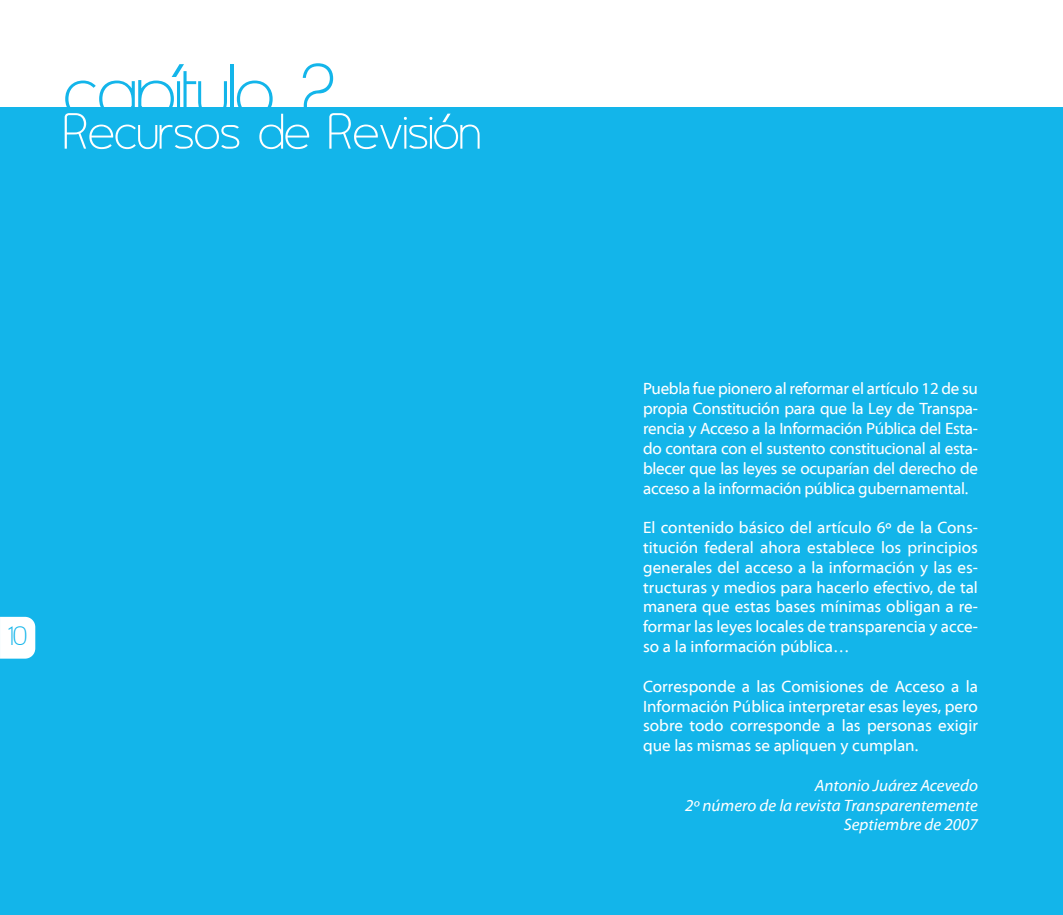
<style>
.page{position:relative;width:1063px;height:915px;background:#fff}
.page>*{position:absolute;margin:0;border:0;box-sizing:border-box;transform-origin:0 0}
.t1{font:90px "Asenine";color:#13b5ea}
.t2{font:60px "Asenine";color:#fff}
.t3{font:31.5px "Asenine";color:#13b5ea}
.t4{font:16.5px/19.8px "Myriad Web Pro";color:#fff;text-align:justify}
.t5{font:italic 16.5px/19.8px "Myriad Web Pro";color:#fff;text-align:right}
</style>
<div class="page">
<div style="left:0;top:108px;width:1063px;height:806px;background:#13b5ea"></div>
<svg style="left:0;top:616px;width:35px;height:42px"></svg>
<h1 class="t1" style="left:64px;top:44px;width:273px">capítulo 2</h1>
<h2 class="t2" style="left:64px;top:100px;width:419px">Recursos de Revisión</h2>
<h3 class="t3" style="left:8px;top:619px;width:20px">10</h3>
<p class="t4" style="left:643px;top:379px;width:336px">Puebla fue pionero al reformar el artículo 12 de su propia Constitución para que la Ley de Transpa&shy;rencia y Acceso a la Información Pública del Esta&shy;do contara con el sustento constitucional al esta&shy;blecer que las leyes se ocuparían del derecho de acceso a la información pública gubernamental.</p>
<p class="t4" style="left:643px;top:518px;width:336px">El contenido básico del artículo 6º de la Cons&shy;titución federal ahora establece los principios generales del acceso a la información y las es&shy;tructuras y medios para hacerlo efectivo, de tal manera que estas bases mínimas obligan a re&shy;formar las leyes locales de transparencia y acce&shy;so a la información pública…</p>
<p class="t4" style="left:643px;top:676px;width:336px">Corresponde a las Comisiones de Acceso a la Información Pública interpretar esas leyes, pero sobre todo corresponde a las personas exigir que las mismas se apliquen y cumplan.</p>
<p class="t5" style="left:685px;top:775px;width:294px">Antonio Juárez Acevedo<br>2º número de la revista Transparentemente<br>Septiembre de 2007</p>
</div>
